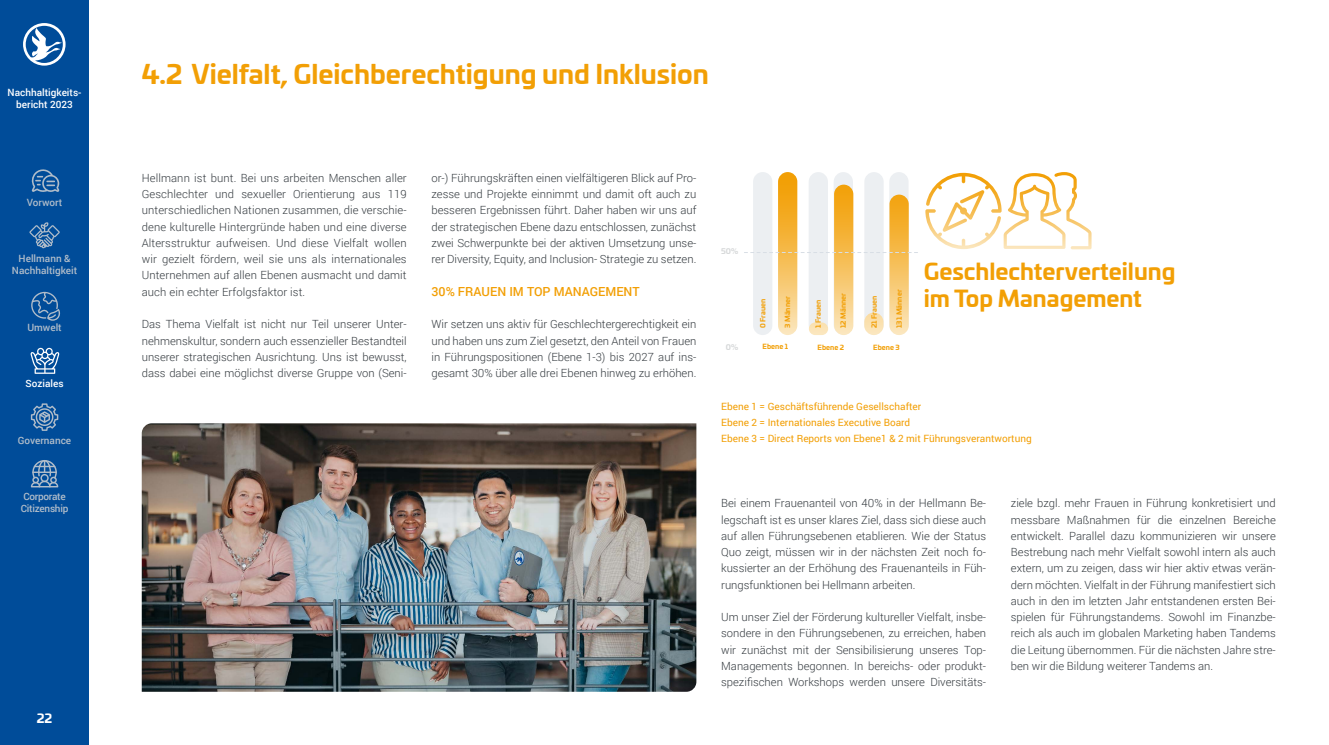
<style>
.page{position:relative;width:1329px;height:745px;background:#fff}
.page>*{position:absolute;margin:0;border:0;box-sizing:border-box;transform-origin:0 0}
.t1{font:700 26.25px "Univia Pro";color:#f29f05}
.t2{font:700 22.75px/27.2px "Univia Pro";color:#f29f05}
.t3{font:500 12.5px "Roboto";color:#f29f05}
.t4{font:700 12.5px "Univia Pro";color:#fff}
.t5{font:300 11.25px/16.2px "Roboto";color:#343a3f;text-align:justify}
.t6{font:10px/16.2px "Roboto";color:#f29f05}
.t7{font:500 10px/12px "Roboto";color:#b1bdca;text-align:center}
.t8{font:500 10px/12px "Roboto";color:#fff;text-align:center}
.t9{font:500 10px/12px "Roboto";letter-spacing:-.025em;color:#b1bdca}
.t10{font:700 7.5px "Univia Pro";color:#d6d8d9}
.t11{font:700 6.88px "Univia Pro";color:#f29f05}
</style>
<div class="page">
<div style="left:0;top:0;width:89px;height:744px;background:#004c99"></div>
<svg style="left:23px;top:23px;width:43px;height:43px"></svg>
<svg style="left:31px;top:403px;width:27px;height:27px"></svg>
<svg style="left:30px;top:347px;width:30px;height:26px"></svg>
<svg style="left:31px;top:169px;width:29px;height:23px"></svg>
<svg style="left:29px;top:222px;width:31px;height:26px"></svg>
<img style="left:142px;top:423px;width:554px;height:268px">
<svg style="left:31px;top:291px;width:30px;height:29px"></svg>
<div style="left:889px;top:172px;width:19px;height:162px;background:#eceff2;border-radius:10px"></div>
<div style="left:809px;top:172px;width:19px;height:162px;background:#eceff2;border-radius:10px"></div>
<div style="left:834px;top:172px;width:19px;height:162px;background:#eceff2;border-radius:10px"></div>
<div style="left:778px;top:172px;width:19px;height:163px;background:linear-gradient(to bottom,#f19700,#fae2b4);border-radius:10px"></div>
<div style="left:753px;top:172px;width:19px;height:163px;background:#eceff2;border-radius:10px"></div>
<div style="left:864px;top:172px;width:19px;height:162px;background:#eceff2;border-radius:10px"></div>
<div style="left:809px;top:322px;width:19px;height:13px;background:#fbe4b7;border-radius:6px"></div>
<div style="left:834px;top:184px;width:19px;height:151px;background:linear-gradient(to bottom,#f19b00,#fbe3b6);border-radius:10px"></div>
<svg style="left:864px;top:312px;width:19px;height:23px"></svg>
<div style="left:889px;top:194px;width:20px;height:141px;background:linear-gradient(to bottom,#f2a009,#fbe3b6);border-radius:10px"></div>
<svg style="left:744px;top:252px;width:174px;height:1px"></svg>
<svg style="left:925px;top:172px;width:166px;height:77px"></svg>
<svg style="left:31px;top:460px;width:27px;height:27px"></svg>
<p class="t8" style="left:8px;top:86px;width:75px">Nachhaltigkeits&shy;bericht 2023</p>
<p class="t7" style="left:27px;top:196px;width:37px">Vorwort</p>
<p class="t7" style="left:12px;top:252px;width:67px">Hellmann &amp;<br>Nachhaltigkeit</p>
<p class="t7" style="left:27px;top:321px;width:36px">Umwelt</p>
<p class="t8" style="left:26px;top:377px;width:40px">Soziales</p>
<p class="t7" style="left:18px;top:433px;width:55px">Governance</p>
<p class="t9" style="left:21px;top:490px;width:49px">Corporate<br>Citizenship</p>
<p class="t4" style="left:37px;top:708px;width:17px">22</p>
<h1 class="t1" style="left:142px;top:53px;width:569px">4.2 Vielfalt, Gleichberechtigung und Inklusion</h1>
<p class="t5" style="left:142px;top:169px;width:266px">Hellmann ist bunt. Bei uns arbeiten Menschen aller Geschlechter und sexueller Orientierung aus 119 unterschiedlichen Nationen zusammen, die verschie&shy;dene kulturelle Hintergründe haben und eine diverse Altersstruktur aufweisen. Und diese Vielfalt wollen wir gezielt fördern, weil sie uns als internationales Unternehmen auf allen Ebenen ausmacht und damit auch ein echter Erfolgsfaktor ist.</p>
<p class="t5" style="left:142px;top:315px;width:266px">Das Thema Vielfalt ist nicht nur Teil unserer Unter&shy;nehmenskultur, sondern auch essenzieller Bestandteil unserer strategischen Ausrichtung. Uns ist bewusst, dass dabei eine möglichst diverse Gruppe von (Seni-</p>
<p class="t5" style="left:431px;top:169px;width:266px">or-) Führungskräften einen vielfältigeren Blick auf Pro&shy;zesse und Projekte einnimmt und damit oft auch zu besseren Ergebnissen führt. Daher haben wir uns auf der strategischen Ebene dazu entschlossen, zunächst zwei Schwerpunkte bei der aktiven Umsetzung unse&shy;rer Diversity, Equity, and Inclusion- Strategie zu setzen.</p>
<p class="t3" style="left:431px;top:282px;width:210px">30% FRAUEN IM TOP MANAGEMENT</p>
<p class="t5" style="left:431px;top:315px;width:266px">Wir setzen uns aktiv für Geschlechtergerechtigkeit ein und haben uns zum Ziel gesetzt, den Anteil von Frauen in Führungspositionen (Ebene 1-3) bis 2027 auf ins&shy;gesamt 30% über alle drei Ebenen hinweg zu erhöhen.</p>
<p class="t10" style="left:721px;top:245px;width:19px">50%</p>
<p class="t10" style="left:726px;top:340px;width:14px">0%</p>
<p class="t11" style="left:757px;top:327px;width:31px;rotate:-90deg">0 Frauen</p>
<p class="t11" style="left:782px;top:327px;width:33px;rotate:-90deg">3 Männer</p>
<p class="t11" style="left:813px;top:327px;width:29px;rotate:-90deg">1 Frauen</p>
<p class="t11" style="left:838px;top:327px;width:36px;rotate:-90deg">12 Männer</p>
<p class="t11" style="left:869px;top:327px;width:34px;rotate:-90deg">21 Frauen</p>
<p class="t11" style="left:893px;top:327px;width:40px;rotate:-90deg">131 Männer</p>
<p class="t11" style="left:762px;top:341px;width:27px">Ebene 1</p>
<p class="t11" style="left:817px;top:341px;width:28px">Ebene 2</p>
<p class="t11" style="left:873px;top:341px;width:28px">Ebene 3</p>
<h2 class="t2" style="left:924px;top:256px;width:253px">Geschlechterverteilung im Top Management</h2>
<p class="t6" style="left:721px;top:397px;width:312px">Ebene 1 = Geschäftsführende Gesellschafter<br>Ebene 2 = Internationales Executive Board<br>Ebene 3 = Direct Reports von Ebene1 &amp; 2 mit Führungsverantwortung</p>
<p class="t5" style="left:721px;top:494px;width:266px">Bei einem Frauenanteil von 40% in der Hellmann Be&shy;legschaft ist es unser klares Ziel, dass sich diese auch auf allen Führungsebenen etablieren. Wie der Status Quo zeigt, müssen wir in der nächsten Zeit noch fo&shy;kussierter an der Erhöhung des Frauenanteils in Füh&shy;rungsfunktionen bei Hellmann arbeiten.</p>
<p class="t5" style="left:721px;top:608px;width:266px">Um unser Ziel der Förderung kultureller Vielfalt, insbe&shy;sondere in den Führungsebenen, zu erreichen, haben wir zunächst mit der Sensibilisierung unseres Top-Managements begonnen. In bereichs- oder produkt&shy;spezifischen Workshops werden unsere Diversitäts-</p>
<p class="t5" style="left:1011px;top:494px;width:266px">ziele bzgl. mehr Frauen in Führung konkretisiert und messbare Maßnahmen für die einzelnen Bereiche entwickelt. Parallel dazu kommunizieren wir unsere Bestrebung nach mehr Vielfalt sowohl intern als auch extern, um zu zeigen, dass wir hier aktiv etwas verän&shy;dern möchten. Vielfalt in der Führung manifestiert sich auch in den im letzten Jahr entstandenen ersten Bei&shy;spielen für Führungstandems. Sowohl im Finanzbe&shy;reich als auch im globalen Marketing haben Tandems die Leitung übernommen. Für die nächsten Jahre stre&shy;ben wir die Bildung weiterer Tandems an.</p>
</div>
